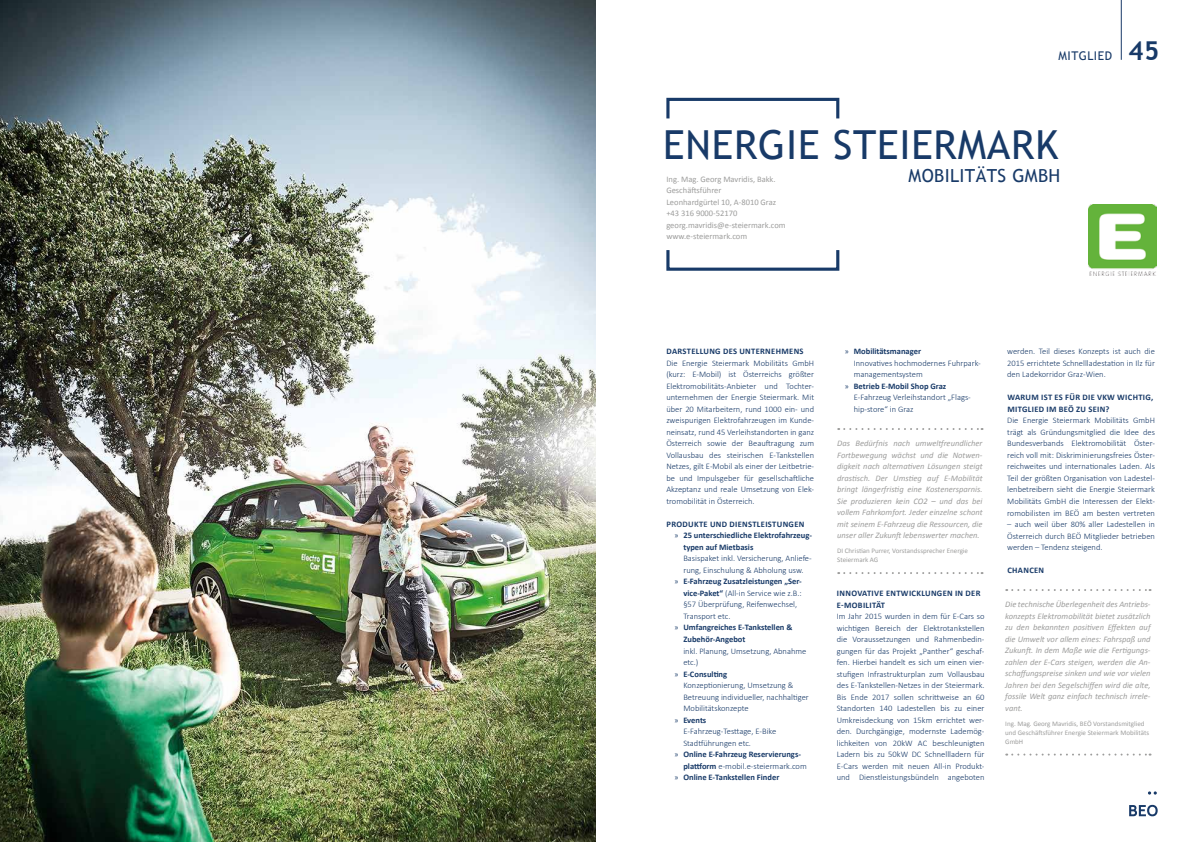
<style>
.page{position:relative;width:1191px;height:842px;background:#fff}
.page>*{position:absolute;margin:0;border:0;box-sizing:border-box;transform-origin:0 0}
.t1{font:40px "Trebuchet MS";letter-spacing:.02em;color:#183a68}
.t2{font:18px "Trebuchet MS";letter-spacing:.02em;color:#183a68}
.t3{font:12px "Trebuchet MS";letter-spacing:.04em;color:#183a68}
.t4{font:300 8.5px/11.5px "Calibri";color:#183a68;text-align:justify}
.t5{font:italic 8.5px/11.5px "Calibri";color:#9d9d9c;text-align:justify}
.t6{font:700 8.5px "Calibri";color:#183a68}
.t7{font:700 8.5px/11.5px "Calibri";letter-spacing:.04em;color:#183a68}
.t8{font:8.5px/11.5px "Calibri";color:#9d9d9c}
.t9{font:7px/9px "Calibri";color:#9d9d9c}
.s1{font-weight:700;font-size:26px}
.s2{font-family:"Myriad Pro";font-weight:400}
.s3{font-weight:700}
</style>
<div class="page">
<svg style="left:1148px;top:791px;width:8px;height:4px"></svg>
<svg style="left:1129px;top:805px;width:28px;height:11px"></svg>
<hr style="left:1120px;top:0;width:1px;height:60px;background:#183a68">
<img style="left:0;top:0;width:595px;height:842px">
<svg style="left:666px;top:97px;width:174px;height:174px"></svg>
<svg style="left:838px;top:428px;width:144px;height:2px"></svg>
<svg style="left:838px;top:572px;width:144px;height:2px"></svg>
<svg style="left:1006px;top:589px;width:144px;height:2px"></svg>
<svg style="left:1006px;top:753px;width:144px;height:2px"></svg>
<img style="left:1088px;top:205px;width:69px;height:70px">
<h3 class="t3" style="left:1058px;top:49px;width:102px">MITGLIED <span class="s1">45</span></h3>
<h1 class="t1" style="left:663px;top:121px;width:396px">ENERGIE STEIERMARK</h1>
<h2 class="t2" style="left:908px;top:165px;width:153px">MOBILITÄTS GMBH</h2>
<p class="t8" style="left:666px;top:173px;width:121px">Ing. Mag. Georg Mavridis, Bakk.<br>Geschäftsführer<br>Leonhardgürtel 10, A-8010 Graz +43 316 9000-52170 georg.mavridis@e-steiermark.com www.e-steiermark.com</p>
<p class="t7" style="left:666px;top:346px;width:139px">DARSTELLUNG DES UNTERNEHMENS</p>
<p class="t4" style="left:666px;top:357px;width:149px">Die Energie Steiermark Mobilitäts GmbH (kurz: E-Mobil) ist Österreichs größter Elektromobilitäts-Anbieter und Tochter&shy;unternehmen der Energie Steiermark. Mit über 20 Mitarbeitern, rund 1000 ein- und zweispurigen Elektrofahrzeugen im Kunde&shy;neinsatz, rund 45 Verleihstandorten in ganz Österreich sowie der Beauftragung zum Vollausbau des steirischen E-Tankstellen Netzes, gilt E-Mobil als einer der Leitbetrie&shy;be und Impulsgeber für gesellschaftliche Akzeptanz und reale Umsetzung von Elek&shy;tromobilität in Österreich.</p>
<p class="t7" style="left:666px;top:518px;width:139px">PRODUKTE UND DIENSTLEISTUNGEN</p>
<p class="t6" style="left:675px;top:530px;width:139px"><span class="s2">»</span> 25 unterschiedliche Elektrofahrzeug-</p>
<p class="t6" style="left:683px;top:542px;width:71px">typen auf Mietbasis</p>
<p class="t4" style="left:683px;top:553px;width:130px">Basispaket inkl. Versicherung, Anliefe-</p>
<p class="t4" style="left:683px;top:564px;width:122px">rung, Einschulung &amp; Abholung usw.</p>
<p class="t6" style="left:675px;top:576px;width:128px"><span class="s2">»</span> E-Fahrzeug Zusatzleistungen „Ser-</p>
<p class="t4" style="left:683px;top:587px;width:120px"><span class="s3">vice-Paket“</span> (All-in Service wie z.B.:</p>
<p class="t4" style="left:683px;top:599px;width:115px">§57 Überprüfung, Reifenwechsel,</p>
<p class="t4" style="left:683px;top:610px;width:49px">Transport etc.</p>
<p class="t6" style="left:675px;top:622px;width:119px"><span class="s2">»</span> Umfangreiches E-Tankstellen &amp;</p>
<p class="t6" style="left:683px;top:634px;width:64px">Zubehör-Angebot</p>
<p class="t4" style="left:683px;top:645px;width:124px">inkl. Planung, Umsetzung, Abnahme</p>
<p class="t4" style="left:683px;top:656px;width:17px">etc.)</p>
<p class="t6" style="left:675px;top:668px;width:54px"><span class="s2">»</span> E-Consulting</p>
<p class="t4" style="left:683px;top:679px;width:112px">Konzeptionierung, Umsetzung &amp;</p>
<p class="t4" style="left:683px;top:691px;width:127px">Betreuung individueller, nachhaltiger</p>
<p class="t4" style="left:683px;top:702px;width:67px">Mobilitätskonzepte</p>
<p class="t6" style="left:675px;top:714px;width:33px"><span class="s2">»</span> Events</p>
<p class="t4" style="left:683px;top:725px;width:94px">E-Fahrzeug-Testtage, E-Bike</p>
<p class="t4" style="left:683px;top:737px;width:69px">Stadtführungen etc.</p>
<p class="t6" style="left:675px;top:749px;width:128px"><span class="s2">»</span> Online E-Fahrzeug Reservierungs-</p>
<p class="t4" style="left:683px;top:760px;width:125px"><span class="s3">plattform</span> e-mobil.e-steiermark.com</p>
<p class="t6" style="left:675px;top:772px;width:106px"><span class="s2">»</span> Online E-Tankstellen Finder</p>
<p class="t6" style="left:845px;top:346px;width:77px"><span class="s2">»</span> Mobilitätsmanager</p>
<p class="t4" style="left:853px;top:357px;width:128px">Innovatives hochmodernes Fuhrpark-</p>
<p class="t4" style="left:853px;top:369px;width:70px">managementsystem</p>
<p class="t6" style="left:845px;top:381px;width:102px"><span class="s2">»</span> Betrieb E-Mobil Shop Graz</p>
<p class="t4" style="left:853px;top:392px;width:119px">E-Fahrzeug Verleihstandort „Flags-</p>
<p class="t4" style="left:853px;top:403px;width:61px">hip-store“ in Graz</p>
<p class="t5" style="left:837px;top:438px;width:147px">Das Bedürfnis nach umweltfreundlicher Fortbewegung wächst und die Notwen&shy;digkeit nach alternativen Lösungen steigt drastisch. Der Umstieg auf E-Mobilität bringt längerfristig eine Kostenersparnis.<br>Sie produzieren kein CO2 – und das bei vollem Fahrkomfort. Jeder einzelne schont mit seinem E-Fahrzeug die Ressourcen, die unser aller Zukunft lebenswerter machen.</p>
<p class="t9" style="left:837px;top:546px;width:132px">DI Christian Purrer, Vorstandssprecher Energie<br>Steiermark AG</p>
<p class="t7" style="left:837px;top:587px;width:145px">INNOVATIVE ENTWICKLUNGEN IN DER<br>E-MOBILITÄT</p>
<p class="t4" style="left:836px;top:610px;width:149px">Im Jahr 2015 wurden in dem für E-Cars so wichtigen Bereich der Elektrotankstellen die Voraussetzungen und Rahmenbedin&shy;gungen für das Projekt „Panther“ geschaf&shy;fen. Hierbei handelt es sich um einen vier&shy;stufigen Infrastrukturplan zum Vollausbau des E-Tankstellen-Netzes in der Steiermark.<br>Bis Ende 2017 sollen schrittweise an 60<br>Standorten 140 Ladestellen bis zu einer Umkreisdeckung von 15km errichtet wer&shy;den. Durchgängige, modernste Lademög&shy;lichkeiten von 20kW AC beschleunigten Ladern bis zu 50kW DC Schnellladern für E-Cars werden mit neuen All-in Produkt&shy;und Dienstleistungsbündeln angeboten</p>
<p class="t4" style="left:1007px;top:346px;width:149px">werden. Teil dieses Konzepts ist auch die 2015 errichtete Schnellladestation in Ilz für den Ladekorridor Graz-Wien.</p>
<p class="t7" style="left:1007px;top:392px;width:147px">WARUM IST ES FÜR DIE VKW WICHTIG,<br>MITGLIED IM BEÖ ZU SEIN?</p>
<p class="t4" style="left:1007px;top:415px;width:149px">Die Energie Steiermark Mobilitäts GmbH trägt als Gründungsmitglied die Idee des Bundesverbands Elektromobilität Öster&shy;reich voll mit: Diskriminierungsfreies Öster&shy;reichweites und internationales Laden. Als Teil der größten Organisation von Ladestel&shy;lenbetreibern sieht die Energie Steiermark Mobilitäts GmbH die Interessen der Elekt&shy;romobilisten im BEÖ am besten vertreten</p>
<p class="t4" style="left:1007px;top:518px;width:149px">– auch weil über 80% aller Ladestellen in Österreich durch BEÖ Mitglieder betrieben werden – Tendenz steigend.</p>
<p class="t7" style="left:1007px;top:564px;width:38px">CHANCEN</p>
<p class="t5" style="left:1005px;top:599px;width:147px">Die technische Überlegenheit des Antriebs&shy;konzepts Elektromobilität bietet zusätzlich zu den bekannten positiven Effekten auf die Umwelt vor allem eines: Fahrspaß und Zukunft. In dem Maße wie die Fertigungs&shy;zahlen der E-Cars steigen, werden die An&shy;schaffungspreise sinken und wie vor vielen Jahren bei den Segelschiffen wird die alte, fossile Welt ganz einfach technisch irrele&shy;vant.</p>
<p class="t9" style="left:1005px;top:719px;width:145px">Ing. Mag. Georg Mavridis, BEÖ Vorstandsmitglied und Geschäftsführer Energie Steiermark Mobilitäts<br>GmbH</p>
</div>
